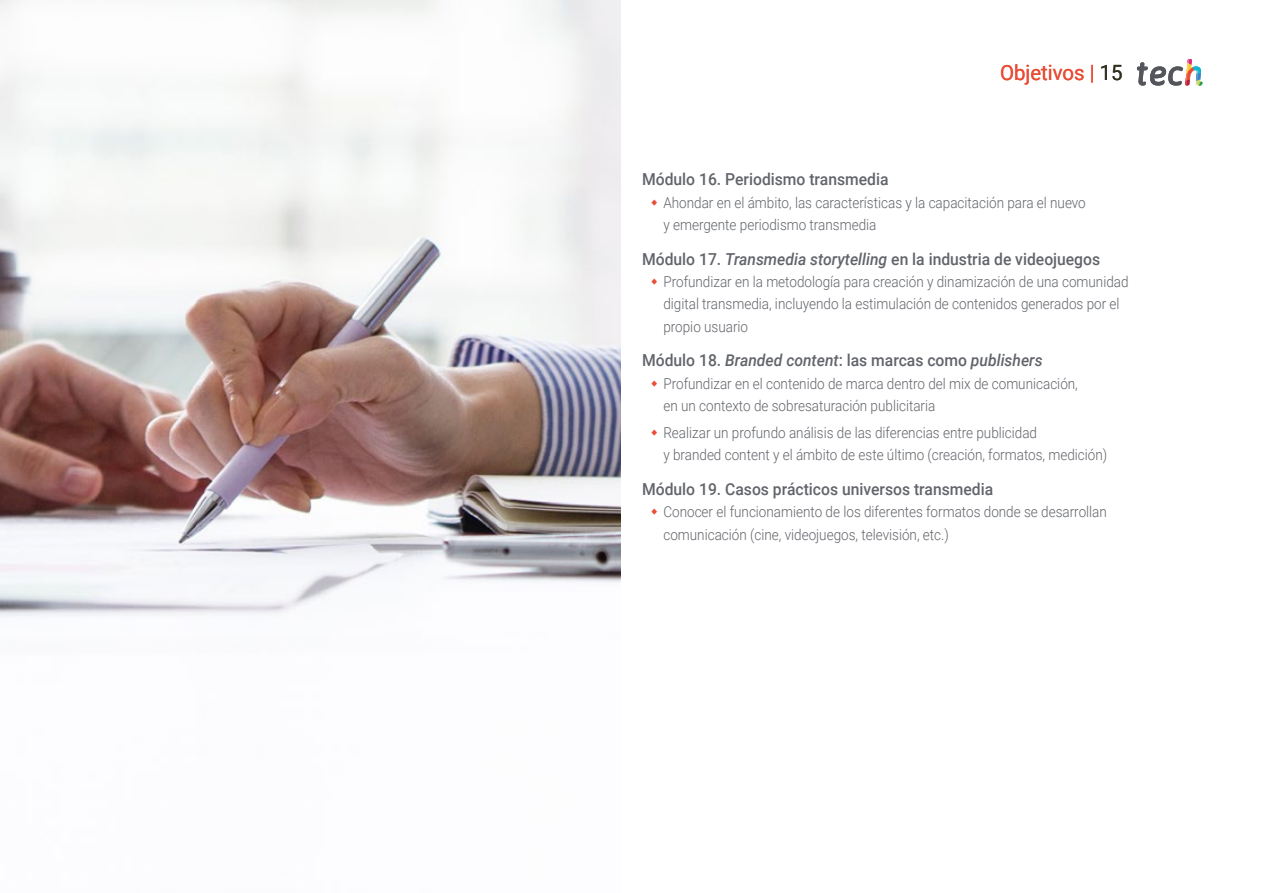
<style>
.page{position:relative;width:1263px;height:893px;background:#fff}
.page>*{position:absolute;margin:0;border:0;box-sizing:border-box;transform-origin:0 0}
.t1{font:21px "Roboto";color:#e94d35}
.t2{font:500 16.5px "Roboto";color:#61646a;scale:.95 1}
.t3{font:italic 500 16.5px "Roboto";color:#61646a;scale:.95 1}
.t4{font:300 15px/22.5px "Roboto";color:#61646a;scale:.9 1}
.s1{color:#312e20}
.s2{font-style:italic}
.s3{font-style:normal}
</style>
<div class="page">
<svg style="left:1137px;top:59px;width:65px;height:27px"></svg>
<img style="left:0;top:0;width:621px;height:617px">
<h1 class="t1" style="left:1000px;top:57px;width:124px">Objetivos | <span class="s1">15</span></h1>
<p class="t2" style="left:642px;top:168px;width:261px">Módulo 16. Periodismo transmedia</p>
<p class="t4" style="left:663px;top:191px;width:471px">Ahondar en el ámbito, las características y la capacitación para el nuevo y emergente periodismo transmedia</p>
<p class="t2" style="left:642px;top:247px;width:484px">Módulo 17. <span class="s2">Transmedia storytelling</span> en la industria de videojuegos</p>
<p class="t4" style="left:663px;top:270px;width:518px">Profundizar en la metodología para creación y dinamización de una comunidad digital transmedia, incluyendo la estimulación de contenidos generados por el propio usuario</p>
<p class="t3" style="left:642px;top:349px;width:423px"><span class="s3">Módulo 18.</span> Branded content<span class="s3">: las marcas como</span> publishers</p>
<p class="t4" style="left:663px;top:371px;width:462px">Profundizar en el contenido de marca dentro del mix de comunicación, en un contexto de sobresaturación publicitaria</p>
<p class="t4" style="left:663px;top:421px;width:495px">Realizar un profundo análisis de las diferencias entre publicidad<br>y branded content y el ámbito de este último (creación, formatos, medición)</p>
<p class="t2" style="left:642px;top:477px;width:371px">Módulo 19. Casos prácticos universos transmedia</p>
<p class="t4" style="left:663px;top:500px;width:494px">Conocer el funcionamiento de los diferentes formatos donde se desarrollan comunicación (cine, videojuegos, televisión, etc.)</p>
</div>
